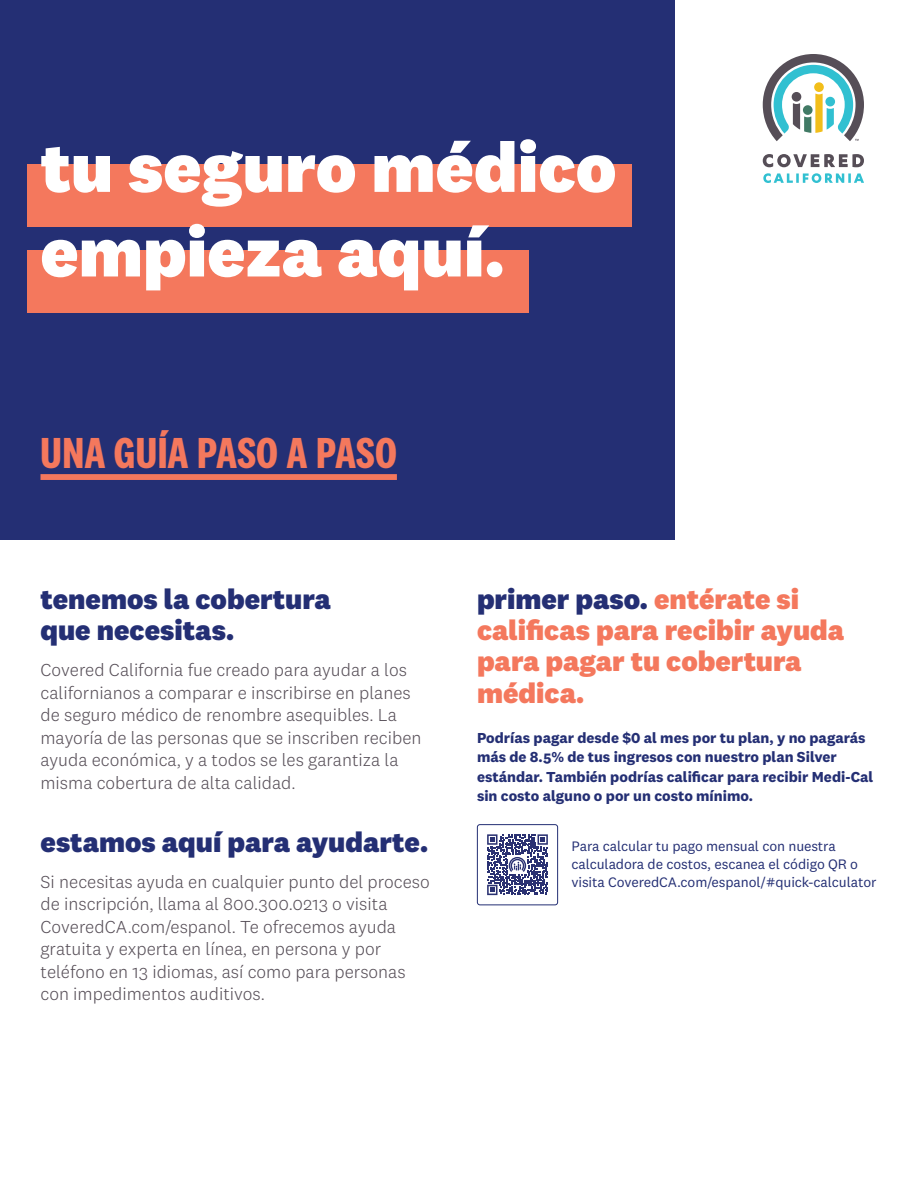
<style>
.page{position:relative;width:918px;height:1188px;background:#fff}
.page>*{position:absolute;margin:0;border:0;box-sizing:border-box;transform-origin:0 0}
.t1{font:800 70.5px/84.6px "National 2";color:#fff}
.t2{font:700 45px "National 2 Condensed";letter-spacing:.005em;color:#f4785d}
.t3{font:800 28.5px/31.5px "National 2";color:#f4785d}
.t4{font:800 28.5px/31.5px "National 2";color:#242f74}
.t5{font:300 18px/22.5px "National 2";color:#564e57}
.t6{font:700 15px/19.5px "National 2";color:#242f74}
.t7{font:14.25px/18px "National 2";letter-spacing:-.01em;color:#242f74}
.s1{color:#242f74}
</style>
<div class="page">
<div style="left:0;top:0;width:675px;height:540px;background:#242f74"></div>
<div style="left:27px;top:164px;width:605px;height:63px;background:#f4785d"></div>
<div style="left:27px;top:250px;width:502px;height:63px;background:#f4785d"></div>
<svg style="left:763px;top:173px;width:101px;height:10px"></svg>
<svg style="left:763px;top:154px;width:101px;height:13px"></svg>
<svg style="left:763px;top:54px;width:101px;height:87px"></svg>
<div style="left:477px;top:824px;width:81px;height:81px;border:1px solid #242f74;border-radius:3px"></div>
<svg style="left:487px;top:834px;width:61px;height:61px"></svg>
<div style="left:40px;top:474px;width:357px;height:6px;background:#f4785d"></div>
<h1 class="t1" style="left:40px;top:125px;width:577px">tu seguro médico empieza aquí.</h1>
<h2 class="t2" style="left:40px;top:428px;width:358px">UNA GUÍA PASO A PASO</h2>
<h3 class="t4" style="left:40px;top:583px;width:292px">tenemos la cobertura que necesitas.</h3>
<p class="t5" style="left:40px;top:658px;width:383px">Covered California fue creado para ayudar a los californianos a comparar e inscribirse en planes de seguro médico de renombre asequibles. La mayoría de las personas que se inscriben reciben ayuda económica, y a todos se les garantiza la misma cobertura de alta calidad.</p>
<h3 class="t4" style="left:40px;top:826px;width:389px">estamos aquí para ayudarte.</h3>
<p class="t5" style="left:40px;top:870px;width:391px">Si necesitas ayuda en cualquier punto del proceso de inscripción, llama al 800.300.0213 o visita CoveredCA.com/espanol. Te ofrecemos ayuda gratuita y experta en línea, en persona y por teléfono en 13 idiomas, así como para personas con impedimentos auditivos.</p>
<h3 class="t3" style="left:477px;top:583px;width:369px"><span class="s1">primer paso.</span> entérate si calificas para recibir ayuda para pagar tu cobertura médica.</h3>
<p class="t6" style="left:477px;top:728px;width:398px">Podrías pagar desde $0 al mes por tu plan, y no pagarás más de 8.5% de tus ingresos con nuestro plan Silver estándar. También podrías calificar para recibir Medi-Cal sin costo alguno o por un costo mínimo.</p>
<p class="t7" style="left:572px;top:837px;width:306px">Para calcular tu pago mensual con nuestra calculadora de costos, escanea el código QR o visita CoveredCA.com/espanol/#quick-calculator</p>
</div>
